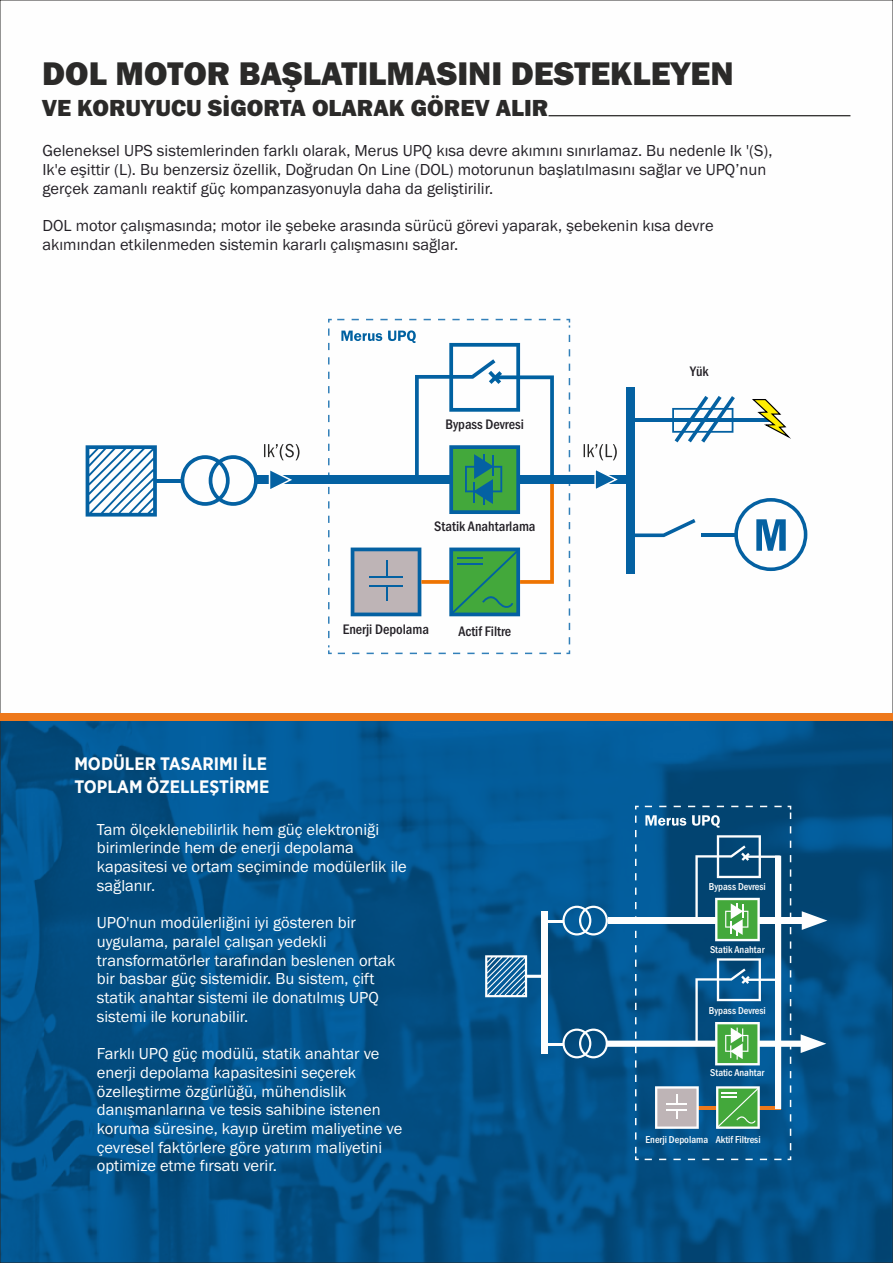
<style>
.page{position:relative;width:893px;height:1263px;background:#fff}
.page>*{position:absolute;margin:0;border:0;box-sizing:border-box;transform-origin:0 0}
.t1{font:800 33.9px "Franklin Gothic";color:#2b2a29}
.t2{font:800 24.15px "Franklin Gothic";color:#2b2a29}
.t3{font:700 18px/22.4px "Gotham Narrow";color:#fefefe}
.t4{font:16.5px/18.8px "Franklin Gothic";color:#fefefe}
.t5{font:16.5px/18.8px "Franklin Gothic";color:#232026}
.t6{font:500 condensed 14.25px "Franklin Gothic";color:#232026}
.t7{font:500 condensed 10.35px "Franklin Gothic";color:#fefefe}
</style>
<div class="page">
<img style="left:2px;top:721px;width:889px;height:540px">
<hr style="left:548px;top:115px;width:302px;height:1px;background:#2b2a29">
<svg style="left:635px;top:806px;width:156px;height:354px;background:#0b5588"></svg>
<svg style="left:485px;top:835px;width:342px;height:294px;background:#236993"></svg>
<svg style="left:645px;top:815px;width:75px;height:13px"></svg>
<svg style="left:328px;top:319px;width:242px;height:335px"></svg>
<div style="left:255px;top:475px;width:376px;height:9px;background:#0461a2"></div>
<hr style="left:155px;top:479px;width:28px;height:4px;background:#0461a2">
<svg style="left:181px;top:455px;width:77px;height:51px"></svg>
<svg style="left:594px;top:470px;width:24px;height:19px"></svg>
<svg style="left:269px;top:470px;width:23px;height:19px"></svg>
<svg style="left:86px;top:445px;width:71px;height:72px"></svg>
<svg style="left:584px;top:444px;width:33px;height:16px"></svg>
<svg style="left:264px;top:444px;width:36px;height:16px"></svg>
<div style="left:626px;top:387px;width:9px;height:187px;background:#0461a2"></div>
<hr style="left:631px;top:419px;width:140px;height:3px;background:#0461a2">
<svg style="left:635px;top:519px;width:60px;height:18px"></svg>
<hr style="left:701px;top:533px;width:34px;height:3px;background:#0461a2">
<svg style="left:734px;top:498px;width:73px;height:73px"></svg>
<svg style="left:672px;top:396px;width:63px;height:47px"></svg>
<svg style="left:752px;top:399px;width:39px;height:40px"></svg>
<svg style="left:341px;top:330px;width:215px;height:286px"></svg>
<div style="left:0;top:713px;width:893px;height:8px;background:#ee791c"></div>
<h1 class="t1" style="left:42px;top:61px;width:693px">DOL MOTOR BAŞLATILMASINI DESTEKLEYEN</h1>
<h2 class="t2" style="left:42px;top:99px;width:508px">VE KORUYUCU SİGORTA OLARAK GÖREV ALIR</h2>
<p class="t5" style="left:43px;top:143px;width:731px">Geleneksel UPS sistemlerinden farklı olarak, Merus UPQ kısa devre akımını sınırlamaz. Bu nedenle Ik '(S),<br>Ik'e eşittir (L). Bu benzersiz özellik, Doğrudan On Line (DOL) motorunun başlatılmasını sağlar ve UPQ’nun gerçek zamanlı reaktif güç kompanzasyonuyla daha da geliştirilir.</p>
<p class="t5" style="left:43px;top:217px;width:673px">DOL motor çalışmasında; motor ile şebeke arasında sürücü görevi yaparak, şebekenin kısa devre akımından etkilenmeden sistemin kararlı çalışmasını sağlar.</p>
<p class="t6" style="left:445px;top:419px;width:80px">Bypass Devresi</p>
<p class="t6" style="left:434px;top:521px;width:103px">Statik Anahtarlama</p>
<p class="t3" style="left:74px;top:754px;width:197px">MODÜLER TASARIMI İLE<br>TOPLAM ÖZELLEŞTİRME</p>
<p class="t6" style="left:343px;top:624px;width:88px">Enerji Depolama</p>
<p class="t6" style="left:458px;top:625px;width:54px">Actif Filtre</p>
<p class="t4" style="left:97px;top:821px;width:311px">Tam ölçeklenebilirlik hem güç elektroniği birimlerinde hem de enerji depolama kapasitesi ve ortam seçiminde modülerlik ile sağlanır.</p>
<p class="t4" style="left:97px;top:914px;width:300px">UPO'nun modülerliğini iyi gösteren bir uygulama, paralel çalışan yedekli transformatörler tarafından beslenen ortak bir basbar güç sistemidir. Bu sistem, çift statik anahtar sistemi ile donatılmış UPQ sistemi ile korunabilir.</p>
<p class="t4" style="left:97px;top:1045px;width:307px">Farklı UPQ güç modülü, statik anahtar ve enerji depolama kapasitesini seçerek özelleştirme özgürlüğü, mühendislik danışmanlarına ve tesis sahibine istenen koruma süresine, kayıp üretim maliyetine ve çevresel faktörlere göre yatırım maliyetini optimize etme fırsatı verir.</p>
<p class="t6" style="left:690px;top:366px;width:20px">Yük</p>
<p class="t7" style="left:709px;top:883px;width:58px">Bypass Devresi</p>
<p class="t7" style="left:710px;top:945px;width:56px">Statik Anahtar</p>
<p class="t7" style="left:709px;top:1006px;width:58px">Bypass Devresi</p>
<p class="t7" style="left:710px;top:1069px;width:56px">Static Anahtar</p>
<p class="t7" style="left:645px;top:1135px;width:117px">Enerji Depolama Aktif Filtresi</p>
</div>
